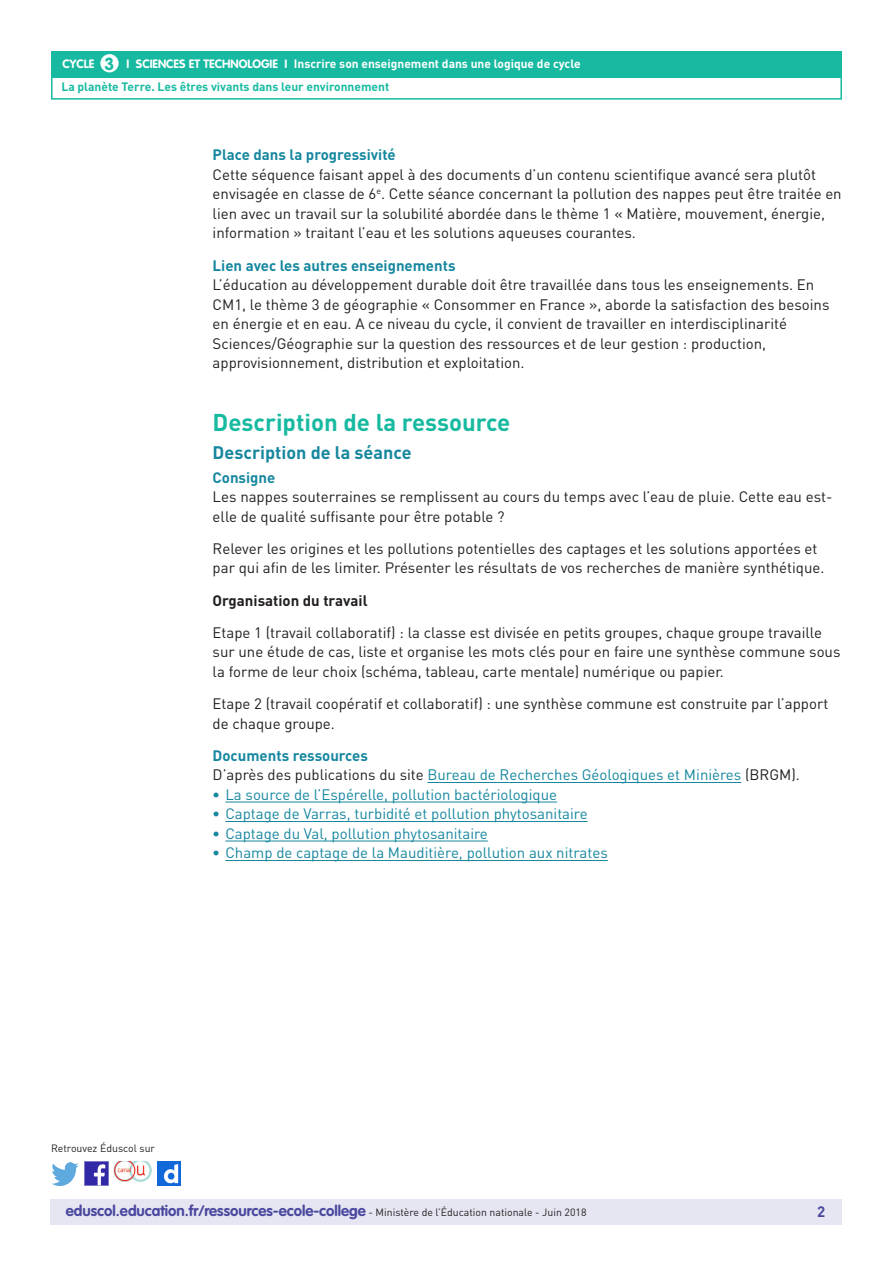
<style>
.page{position:relative;width:893px;height:1263px;background:#fff}
.page>*{position:absolute;margin:0;border:0;box-sizing:border-box;transform-origin:0 0}
._03_Titre_de_niveau{font:700 24px "DIN Pro";color:#17baa1}
._04_Titre_de_niveau{font:700 18px "DIN Pro";color:#16879f}
.t1{font:700 17.25px "VAG Rounded Std";color:#17baa1}
._06_Texte_courant{font:15px/19.5px "DIN Pro";color:#231f20}
._06_Texte_courant-2{font:15px "DIN Pro";color:#16879f}
.t2{font:700 15px "VAG Rounded Std";color:#4a489e}
._05_Titre_de_niveau{font:700 15px "DIN Pro";color:#16879f}
._06_Texte_courant-3{font:700 15px "DIN Pro";color:#231f20}
.t3{font:700 15px "DIN Pro";color:#4a489e}
.t4{font:700 12px "DIN Pro";color:#17baa1}
.t5{font:700 12px "DIN Pro";color:#fff}
.t6{font:700 12px "VAG Rounded Std";color:#fff}
.t7{font:10.5px "DIN Pro";color:#231f20}
.s1{color:#231f20}
.s2{font-weight:700}
.s3{font-family:"DIN Pro";font-weight:400;font-size:10.5px;color:#231f20}
</style>
<div class="page">
<div style="left:50px;top:1199px;width:791px;height:26px;background:#e6e5f2"></div>
<div style="left:51px;top:51px;width:791px;height:27px;background:#17baa1"></div>
<div style="left:100px;top:54px;width:19px;height:18px;background:#fff;border-radius:50%"></div>
<div style="left:51px;top:75px;width:791px;height:25px;border:2px solid #17baa1"></div>
<img style="left:85px;top:1162px;width:23px;height:23px">
<img style="left:51px;top:1163px;width:28px;height:22px">
<img style="left:158px;top:1162px;width:22px;height:23px">
<img style="left:114px;top:1162px;width:38px;height:19px">
<hr style="left:427px;top:782px;width:314px;height:1px;background:#16879f">
<hr style="left:225px;top:802px;width:332px;height:1px;background:#16879f">
<hr style="left:225px;top:821px;width:363px;height:1px;background:#16879f">
<hr style="left:225px;top:841px;width:263px;height:1px;background:#16879f">
<hr style="left:225px;top:860px;width:383px;height:1px;background:#16879f">
<p class="t1" style="left:105px;top:53px;width:11px">3</p>
<p class="t5" style="left:294px;top:56px;width:288px">Inscrire son enseignement dans une logique de cycle</p>
<p class="t4" style="left:61px;top:79px;width:329px">La planète Terre. Les êtres vivants dans leur environnement</p>
<p class="t6" style="left:63px;top:57px;width:33px">CYCLE</p>
<p class="t6" style="left:127px;top:57px;width:162px">I SCIENCES ET TECHNOLOGIE I</p>
<p class="_05_Titre_de_niveau" style="left:213px;top:145px;width:185px">Place dans la progressivité</p>
<p class="_06_Texte_courant" style="left:213px;top:164px;width:631px">Cette séquence faisant appel à des documents d’un contenu scientifique avancé sera plutôt envisagée en classe de 6<sup>e</sup>. Cette séance concernant la pollution des nappes peut être traitée en lien avec un travail sur la solubilité abordée dans le thème 1 « Matière, mouvement, énergie, information » traitant l’eau et les solutions aqueuses courantes.</p>
<p class="_05_Titre_de_niveau" style="left:213px;top:255px;width:244px">Lien avec les autres enseignements</p>
<p class="_06_Texte_courant" style="left:213px;top:275px;width:618px">L’éducation au développement durable doit être travaillée dans tous les enseignements. En CM1, le thème 3 de géographie « Consommer en France », aborde la satisfaction des besoins en énergie et en eau. A ce niveau du cycle, il convient de travailler en interdisciplinarité Sciences/Géographie sur la question des ressources et de leur gestion : production, approvisionnement, distribution et exploitation.</p>
<p class="_03_Titre_de_niveau" style="left:213px;top:406px;width:299px">Description de la ressource</p>
<p class="_04_Titre_de_niveau" style="left:213px;top:440px;width:200px">Description de la séance</p>
<p class="_05_Titre_de_niveau" style="left:213px;top:467px;width:64px">Consigne</p>
<p class="_06_Texte_courant" style="left:213px;top:487px;width:621px">Les nappes souterraines se remplissent au cours du temps avec l’eau de pluie. Cette eau est&shy;elle de qualité suffisante pour être potable ?</p>
<p class="_06_Texte_courant" style="left:213px;top:538px;width:613px">Relever les origines et les pollutions potentielles des captages et les solutions apportées et par qui afin de les limiter. Présenter les résultats de vos recherches de manière synthétique.</p>
<p class="_06_Texte_courant-3" style="left:213px;top:590px;width:156px">Organisation du travail</p>
<p class="_06_Texte_courant" style="left:213px;top:622px;width:629px">Etape 1 (travail collaboratif) : la classe est divisée en petits groupes, chaque groupe travaille sur une étude de cas, liste et organise les mots clés pour en faire une synthèse commune sous la forme de leur choix (schéma, tableau, carte mentale) numérique ou papier.</p>
<p class="_06_Texte_courant" style="left:213px;top:694px;width:617px">Etape 2 (travail coopératif et collaboratif) : une synthèse commune est construite par l’apport de chaque groupe.</p>
<p class="_05_Titre_de_niveau" style="left:213px;top:746px;width:157px">Documents ressources</p>
<p class="_06_Texte_courant-2" style="left:213px;top:766px;width:589px"><span class="s1">D’après des publications du site</span> Bureau de Recherches Géologiques et Minières <span class="s1">(BRGM).</span></p>
<p class="_06_Texte_courant-2" style="left:213px;top:785px;width:346px"><span class="s2">•</span> La source de l’Espérelle, pollution bactériologique</p>
<p class="_06_Texte_courant-2" style="left:213px;top:805px;width:376px"><span class="s2">•</span> Captage de Varras, turbidité et pollution phytosanitaire</p>
<p class="_06_Texte_courant-2" style="left:213px;top:824px;width:277px"><span class="s2">•</span> Captage du Val, pollution phytosanitaire</p>
<p class="_06_Texte_courant-2" style="left:213px;top:844px;width:397px"><span class="s2">•</span> Champ de captage de la Mauditière, pollution aux nitrates</p>
<p class="t7" style="left:51px;top:1141px;width:106px">Retrouvez Éduscol sur</p>
<p class="t2" style="left:66px;top:1202px;width:522px">eduscol.education.fr/ressources-ecole-college <span class="s3">- Ministère de l’Éducation nationale - Juin 2018</span></p>
<p class="t3" style="left:817px;top:1201px;width:10px">2</p>
</div>
